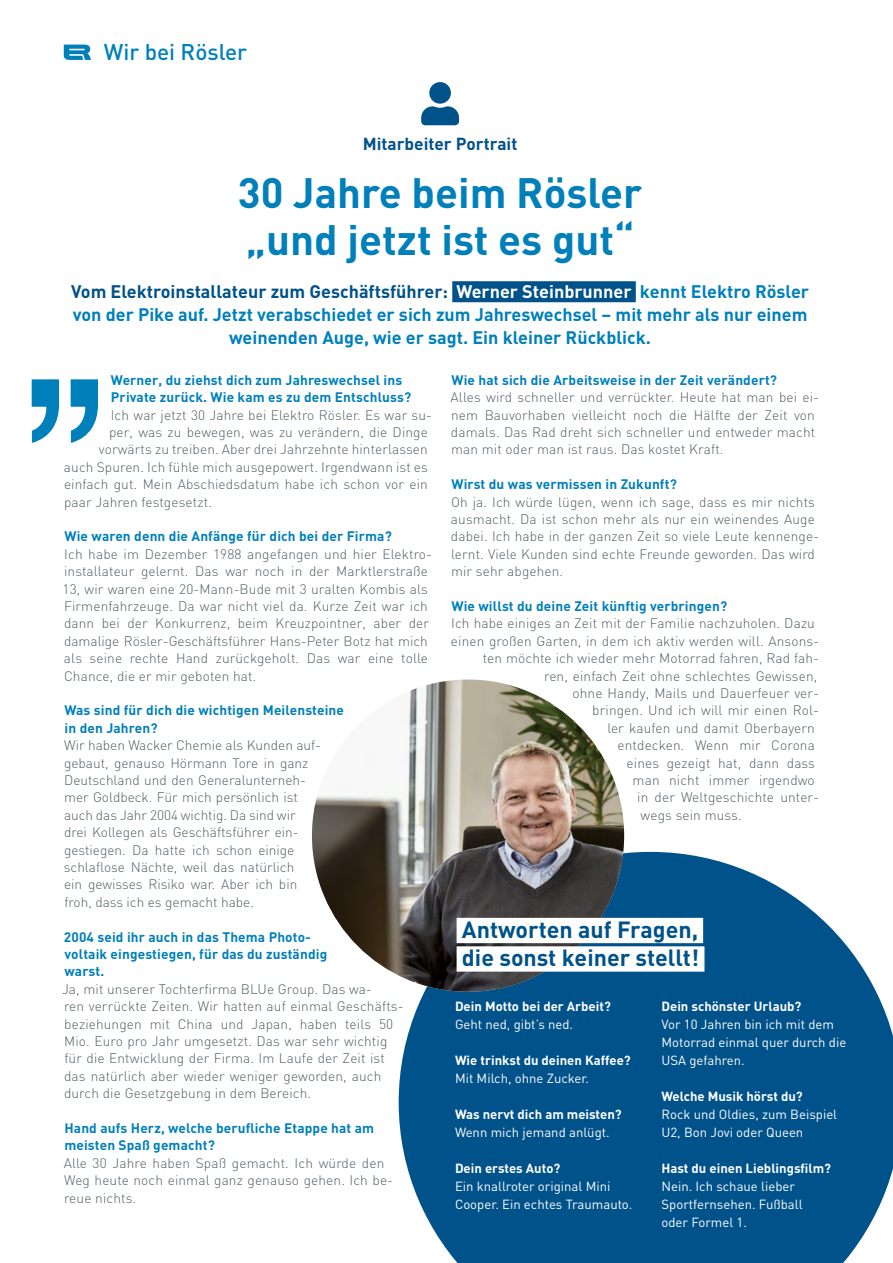
<style>
.page{position:relative;width:893px;height:1263px;background:#fff}
.page>*{position:absolute;margin:0;border:0;box-sizing:border-box;transform-origin:0 0}
.t1{font:700 42px/46.5px "DIN";color:#0080bb}
.t2{font:700 23.25px/28.5px "DIN";color:#00528a}
.t3{font:500 22.5px "DIN";color:#0080bb}
.t4{font:700 18px/23.2px "DIN";color:#0080bb;text-align:center}
.t5{font:700 17.25px "DIN";color:#00528a}
.t6{font:300 13.65px/17.4px "DIN";letter-spacing:.01em;color:#535d62}
.t7{font:700 13.65px/17.4px "DIN";letter-spacing:.01em;color:#0080bb}
.t8{font:13.2px/18px "DIN";color:#fff}
.t9{font:700 13.2px "DIN";color:#fff}
.s1{color:#00528a}
.s2{color:#fff}
</style>
<div class="page">
<svg style="left:64px;top:45px;width:27px;height:15px"></svg>
<div style="left:452px;top:281px;width:184px;height:21px;background:#00528a"></div>
<svg style="left:399px;top:852px;width:494px;height:411px;background:#1a6396"></svg>
<img style="left:312px;top:679px;width:312px;height:313px">
<div style="left:457px;top:918px;width:246px;height:25px;background:#fff"></div>
<div style="left:457px;top:946px;width:247px;height:26px;background:#fff"></div>
<svg style="left:421px;top:82px;width:38px;height:43px"></svg>
<svg style="left:32px;top:379px;width:66px;height:64px"></svg>
<h3 class="t3" style="left:104px;top:37px;width:145px">Wir bei Rösler</h3>
<p class="t5" style="left:363px;top:133px;width:156px">Mitarbeiter Portrait</p>
<h1 class="t1" style="left:238px;top:168px;width:406px">30 Jahre beim Rösler „und jetzt ist es gut“</h1>
<h3 class="t4" style="left:71px;top:279px;width:739px"><span class="s1">Vom Elektroinstallateur zum Geschäftsführer:</span> <span class="s2">Werner Steinbrunner</span> kennt Elektro Rösler von der Pike auf. Jetzt verabschiedet er sich zum Jahreswechsel – mit mehr als nur einem weinenden Auge, wie er sagt. Ein kleiner Rückblick.</h3>
<p class="t7" style="left:111px;top:370px;width:302px">Werner, du ziehst dich zum Jahreswechsel ins<br>Private zurück. Wie kam es zu dem Entschluss?</p>
<p class="t6" style="left:111px;top:406px;width:323px">Ich war jetzt 30 Jahre bei Elektro Rösler. Es war su-</p>
<p class="t6" style="left:109px;top:423px;width:320px">per, was zu bewegen, was zu verändern, die Dinge</p>
<p class="t6" style="left:99px;top:441px;width:330px">vorwärts zu treiben. Aber drei Jahrzehnte hinterlassen</p>
<p class="t6" style="left:64px;top:458px;width:365px">auch Spuren. Ich fühle mich ausgepowert. Irgendwann ist es</p>
<p class="t6" style="left:64px;top:475px;width:365px">einfach gut. Mein Abschiedsdatum habe ich schon vor ein</p>
<p class="t6" style="left:64px;top:493px;width:149px">paar Jahren festgesetzt.</p>
<p class="t7" style="left:64px;top:527px;width:329px">Wie waren denn die Anfänge für dich bei der Firma?</p>
<p class="t6" style="left:63px;top:545px;width:371px">Ich habe im Dezember 1988 angefangen und hier Elektro&shy;installateur gelernt. Das war noch in der Marktlerstraße 13, wir waren eine 20-Mann-Bude mit 3 uralten Kombis als Firmenfahrzeuge. Da war nicht viel da. Kurze Zeit war ich dann bei der Konkurrenz, beim Kreuzpointner, aber der damalige Rösler-Geschäftsführer Hans-Peter Botz hat mich als seine rechte Hand zurückgeholt. Das war eine tolle Chance, die er mir geboten hat.</p>
<p class="t7" style="left:64px;top:701px;width:281px">Was sind für dich die wichtigen Meilensteine in den Jahren?</p>
<p class="t6" style="left:64px;top:736px;width:259px">Wir haben Wacker Chemie als Kunden auf&shy;gebaut, genauso Hörmann Tore in ganz Deutschland und den Generalunterneh&shy;mer Goldbeck. Für mich persönlich ist auch das Jahr 2004 wichtig. Da sind wir drei Kollegen als Geschäftsführer ein&shy;gestiegen. Da hatte ich schon einige schlaflose Nächte, weil das natürlich<br>ein gewisses Risiko war. Aber ich bin froh, dass ich es gemacht habe.</p>
<p class="t7" style="left:64px;top:927px;width:265px">2004 seid ihr auch in das Thema Photo&shy;voltaik eingestiegen, für das du zuständig warst.</p>
<p class="t6" style="left:62px;top:980px;width:343px">Ja, mit unserer Tochterfirma BLUe Group. Das wa-<br>ren verrückte Zeiten. Wir hatten auf einmal Geschäfts&shy;beziehungen mit China und Japan, haben teils 50<br>Mio. Euro pro Jahr umgesetzt. Das war sehr wichtig für die Entwicklung der Firma. Im Laufe der Zeit ist das natürlich aber wieder weniger geworden, auch durch die Gesetzgebung in dem Bereich.</p>
<p class="t7" style="left:64px;top:1119px;width:311px">Hand aufs Herz, welche berufliche Etappe hat am meisten Spaß gemacht?</p>
<p class="t6" style="left:64px;top:1154px;width:331px">Alle 30 Jahre haben Spaß gemacht. Ich würde den<br>Weg heute noch einmal ganz genauso gehen. Ich be&shy;reue nichts.</p>
<p class="t7" style="left:451px;top:370px;width:327px">Wie hat sich die Arbeitsweise in der Zeit verändert?</p>
<p class="t6" style="left:451px;top:388px;width:370px">Alles wird schneller und verrückter. Heute hat man bei ei&shy;nem Bauvorhaben vielleicht noch die Hälfte der Zeit von damals. Das Rad dreht sich schneller und entweder macht man mit oder man ist raus. Das kostet Kraft.</p>
<p class="t7" style="left:451px;top:475px;width:227px">Wirst du was vermissen in Zukunft?</p>
<p class="t6" style="left:451px;top:493px;width:370px">Oh ja. Ich würde lügen, wenn ich sage, dass es mir nichts ausmacht. Da ist schon mehr als nur ein weinendes Auge dabei. Ich habe in der ganzen Zeit so viele Leute kennenge&shy;lernt. Viele Kunden sind echte Freunde geworden. Das wird mir sehr abgehen.</p>
<p class="t7" style="left:451px;top:597px;width:277px">Wie willst du deine Zeit künftig verbringen?</p>
<p class="t6" style="left:451px;top:615px;width:365px">Ich habe einiges an Zeit mit der Familie nachzuholen. Dazu</p>
<p class="t6" style="left:451px;top:632px;width:370px">einen großen Garten, in dem ich aktiv werden will. Ansons-</p>
<p class="t6" style="left:483px;top:649px;width:338px">ten möchte ich wieder mehr Motorrad fahren, Rad fah-</p>
<p class="t6" style="left:544px;top:667px;width:275px">ren, einfach Zeit ohne schlechtes Gewissen,</p>
<p class="t6" style="left:573px;top:684px;width:248px">ohne Handy, Mails und Dauerfeuer ver-</p>
<p class="t6" style="left:592px;top:702px;width:228px">bringen. Und ich will mir einen Rol-</p>
<p class="t6" style="left:607px;top:719px;width:209px">ler kaufen und damit Oberbayern</p>
<p class="t6" style="left:618px;top:736px;width:199px">entdecken. Wenn mir Corona</p>
<p class="t6" style="left:627px;top:754px;width:190px">eines gezeigt hat, dann dass</p>
<p class="t6" style="left:633px;top:771px;width:184px">man nicht immer irgendwo</p>
<p class="t6" style="left:637px;top:789px;width:183px">in der Weltgeschichte unter-</p>
<p class="t6" style="left:641px;top:806px;width:103px">wegs sein muss.</p>
<h2 class="t2" style="left:462px;top:914px;width:239px">Antworten auf Fragen, die sonst keiner stellt!</h2>
<p class="t9" style="left:455px;top:998px;width:157px">Dein Motto bei der Arbeit?</p>
<p class="t8" style="left:455px;top:1015px;width:120px">Geht ned, gibt’s ned.</p>
<p class="t9" style="left:455px;top:1052px;width:177px">Wie trinkst du deinen Kaffee?</p>
<p class="t8" style="left:455px;top:1069px;width:136px">Mit Milch, ohne Zucker.</p>
<p class="t9" style="left:455px;top:1106px;width:168px">Was nervt dich am meisten?</p>
<p class="t8" style="left:455px;top:1123px;width:156px">Wenn mich jemand anlügt.</p>
<p class="t9" style="left:455px;top:1160px;width:107px">Dein erstes Auto?</p>
<p class="t8" style="left:455px;top:1177px;width:179px">Ein knallroter original Mini<br>Cooper. Ein echtes Traumauto.</p>
<p class="t9" style="left:661px;top:998px;width:141px">Dein schönster Urlaub?</p>
<p class="t8" style="left:661px;top:1015px;width:186px">Vor 10 Jahren bin ich mit dem<br>Motorrad einmal quer durch die<br>USA gefahren.</p>
<p class="t9" style="left:661px;top:1088px;width:143px">Welche Musik hörst du?</p>
<p class="t8" style="left:661px;top:1105px;width:177px">Rock und Oldies, zum Beispiel<br>U2, Bon Jovi oder Queen</p>
<p class="t9" style="left:661px;top:1160px;width:171px">Hast du einen Lieblingsfilm?</p>
<p class="t8" style="left:661px;top:1177px;width:143px">Nein. Ich schaue lieber<br>Sportfernsehen. Fußball oder Formel 1.</p>
</div>
